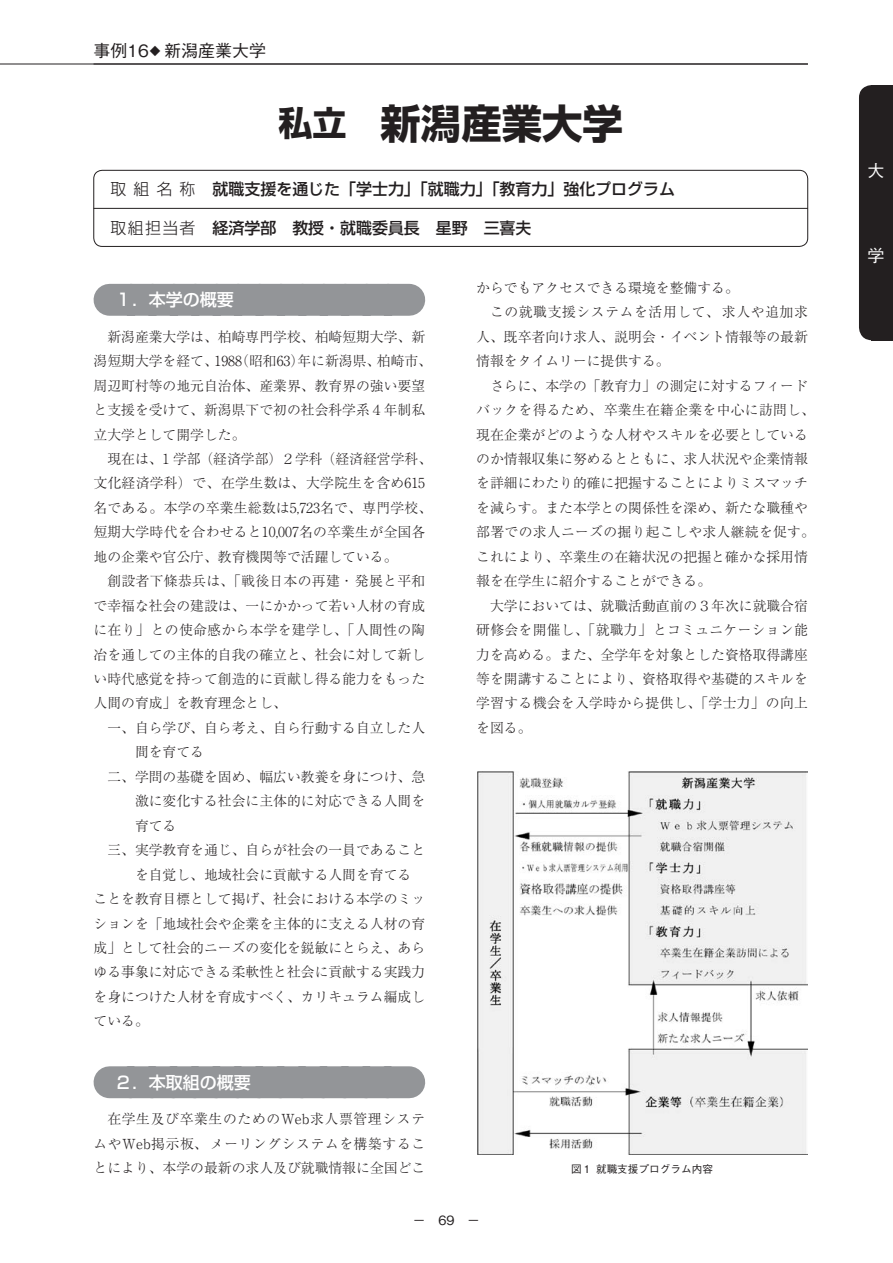
<style>
.page{position:relative;width:893px;height:1263px;background:#fff}
.page>*{position:absolute;margin:0;border:0;box-sizing:border-box;transform-origin:0 0}
.t1{font:700 40.35px "Shin Go Pro";color:#231f20}
.t2{font:500 16.95px "Shin Go Pro";color:#fff}
.t3{font:500 16.95px "Gothic BBB Pro";color:#231f20}
.t4{font:500 16.95px "Gothic BBB Pro";color:#fff}
.t5{font:500 15.9px "Shin Go Pro";color:#231f20}
.t6{font:300 13.8px/24.5px "Ryumin Pro";color:#231f20}
.t7{font:300 13.8px "Ryumin Pro";letter-spacing:.02em;color:#231f20}
.t8{font:300 13.8px "Ryumin Pro";letter-spacing:.025em;color:#231f20}
.t9{font:300 13.8px "Ryumin Pro";letter-spacing:.045em;color:#231f20}
.t10{font:500 12.75px "Gothic BBB Pro";color:#231f20}
.t11{font:500 10.65px "Gothic BBB Pro";color:#231f20}
.s1{font-size:10.65px}
.s2{font-size:34.05px}
.s3{font-weight:300}
</style>
<div class="page">
<div style="left:859px;top:85px;width:25px;height:255px;background:#231f20;border-radius:13px"></div>
<div style="left:872px;top:85px;width:21px;height:255px;background:#231f20"></div>
<hr style="left:0;top:64px;width:808px;height:1px;background:#231f20">
<div style="left:109px;top:284px;width:300px;height:32px;background:#939598"></div>
<div style="left:109px;top:1066px;width:300px;height:32px;background:#939598"></div>
<div style="left:94px;top:170px;width:714px;height:77px;border:1px solid #231f20;border-radius:9px"></div>
<hr style="left:94px;top:208px;width:714px;height:1px;background:#231f20">
<img style="left:477px;top:772px;width:330px;height:383px">
<p class="t3" style="left:94px;top:38px;width:174px">事例16<span class="s1">◆</span> 新潟産業大学</p>
<h1 class="t1" style="left:279px;top:91px;width:346px"><span class="s2">私立　</span>新潟産業大学</h1>
<p class="t5" style="left:111px;top:176px;width:566px"><span class="s3">取組名称</span> 就職支援を通じた「学士力」「就職力」「教育力」強化プログラム</p>
<p class="t5" style="left:111px;top:214px;width:422px"><span class="s3">取組担当者</span> 経済学部　教授・就職委員長　星野　三喜夫</p>
<p class="t2" style="left:115px;top:286px;width:121px">１．本学の概要</p>
<p class="t6" style="left:94px;top:323px;width:340px;text-indent:14px">新潟産業大学は、柏崎専門学校、柏崎短期大学、新潟短期大学を経て、1988（昭和63）年に新潟県、柏崎市、周辺町村等の地元自治体、産業界、教育界の強い要望と支援を受けて、新潟県下で初の社会科学系４年制私立大学として開学した。</p>
<p class="t6" style="left:94px;top:445px;width:340px;text-indent:14px">現在は、１学部（経済学部）２学科（経済経営学科、文化経済学科）で、在学生数は、大学院生を含め615名である。本学の卒業生総数は5,723名で、専門学校、短期大学時代を合わせると10,007名の卒業生が全国各地の企業や官公庁、教育機関等で活躍している。</p>
<p class="t6" style="left:94px;top:568px;width:333px;text-align:justify;text-indent:14px">創設者下條恭兵は、「戦後日本の再建・発展と平和で幸福な社会の建設は、一にかかって若い人材の育成に在り」との使命感から本学を建学し、「人間性の陶冶を通しての主体的自我の確立と、社会に対して新しい時代感覚を持って創造的に貢献し得る能力をもった人間の育成」を教育理念とし、</p>
<p class="t6" style="left:107px;top:714px;width:319px">一、自ら学び、自ら考え、自ら行動する自立した人</p>
<p class="t6" style="left:135px;top:739px;width:71px">間を育てる</p>
<p class="t6" style="left:107px;top:763px;width:319px">二、学問の基礎を固め、幅広い教養を身につけ、急</p>
<p class="t6" style="left:135px;top:788px;width:292px">激に変化する社会に主体的に対応できる人間を</p>
<p class="t6" style="left:135px;top:812px;width:43px">育てる</p>
<p class="t6" style="left:107px;top:837px;width:319px">三、実学教育を通じ、自らが社会の一員であること</p>
<p class="t6" style="left:135px;top:861px;width:278px">を自覚し、地域社会に貢献する人間を育てる</p>
<p class="t6" style="left:94px;top:885px;width:333px">ことを教育目標として掲げ、社会における本学のミッ</p>
<p class="t6" style="left:94px;top:910px;width:333px">ションを「地域社会や企業を主体的に支える人材の育</p>
<p class="t6" style="left:94px;top:934px;width:333px">成」として社会的ニーズの変化を鋭敏にとらえ、あら</p>
<p class="t6" style="left:94px;top:959px;width:333px">ゆる事象に対応できる柔軟性と社会に貢献する実践力</p>
<p class="t6" style="left:94px;top:983px;width:333px">を身につけた人材を育成すべく、カリキュラム編成し</p>
<p class="t6" style="left:94px;top:1008px;width:57px">ている。</p>
<p class="t2" style="left:115px;top:1068px;width:138px">２．本取組の概要</p>
<p class="t6" style="left:94px;top:1106px;width:333px;text-align:justify;text-indent:14px">在学生及び卒業生のためのWeb求人票管理システムやWeb掲示板、メーリングシステムを構築することにより、本学の最新の求人及び就職情報に全国どこ</p>
<p class="t6" style="left:476px;top:274px;width:264px">からでもアクセスできる環境を整備する。</p>
<p class="t9" style="left:490px;top:301px;width:319px">この就職支援システムを活用して、求人や追加求</p>
<p class="t6" style="left:476px;top:323px;width:333px">人、既卒者向け求人、説明会・イベント情報等の最新</p>
<p class="t6" style="left:476px;top:348px;width:195px">情報をタイムリーに提供する。</p>
<p class="t6" style="left:490px;top:372px;width:319px">さらに、本学の「教育力」の測定に対するフィード</p>
<p class="t7" style="left:476px;top:399px;width:340px">バックを得るため、卒業生在籍企業を中心に訪問し、</p>
<p class="t6" style="left:476px;top:421px;width:333px">現在企業がどのような人材やスキルを必要としている</p>
<p class="t6" style="left:476px;top:445px;width:333px">のか情報収集に努めるとともに、求人状況や企業情報</p>
<p class="t6" style="left:476px;top:470px;width:333px">を詳細にわたり的確に把握することによりミスマッチ</p>
<p class="t6" style="left:476px;top:494px;width:333px">を減らす。また本学との関係性を深め、新たな職種や</p>
<p class="t8" style="left:476px;top:521px;width:340px">部署での求人ニーズの掘り起こしや求人継続を促す。</p>
<p class="t6" style="left:476px;top:543px;width:333px">これにより、卒業生の在籍状況の把握と確かな採用情</p>
<p class="t6" style="left:476px;top:568px;width:236px">報を在学生に紹介することができる。</p>
<p class="t6" style="left:490px;top:592px;width:319px">大学においては、就職活動直前の３年次に就職合宿</p>
<p class="t7" style="left:476px;top:619px;width:333px">研修会を開催し、「就職力」とコミュニケーション能</p>
<p class="t6" style="left:476px;top:641px;width:333px">力を高める。また、全学年を対象とした資格取得講座</p>
<p class="t6" style="left:476px;top:665px;width:333px">等を開講することにより、資格取得や基礎的スキルを</p>
<p class="t7" style="left:476px;top:692px;width:333px">学習する機会を入学時から提供し、「学士力」の向上</p>
<p class="t6" style="left:476px;top:714px;width:57px">を図る。</p>
<p class="t11" style="left:571px;top:1161px;width:143px">図１ 就職支援プログラム内容</p>
<p class="t10" style="left:413px;top:1210px;width:69px">－　69　－</p>
<p class="t4" style="left:867px;top:157px;width:17px">大</p>
<p class="t4" style="left:867px;top:242px;width:18px">学</p>
</div>
